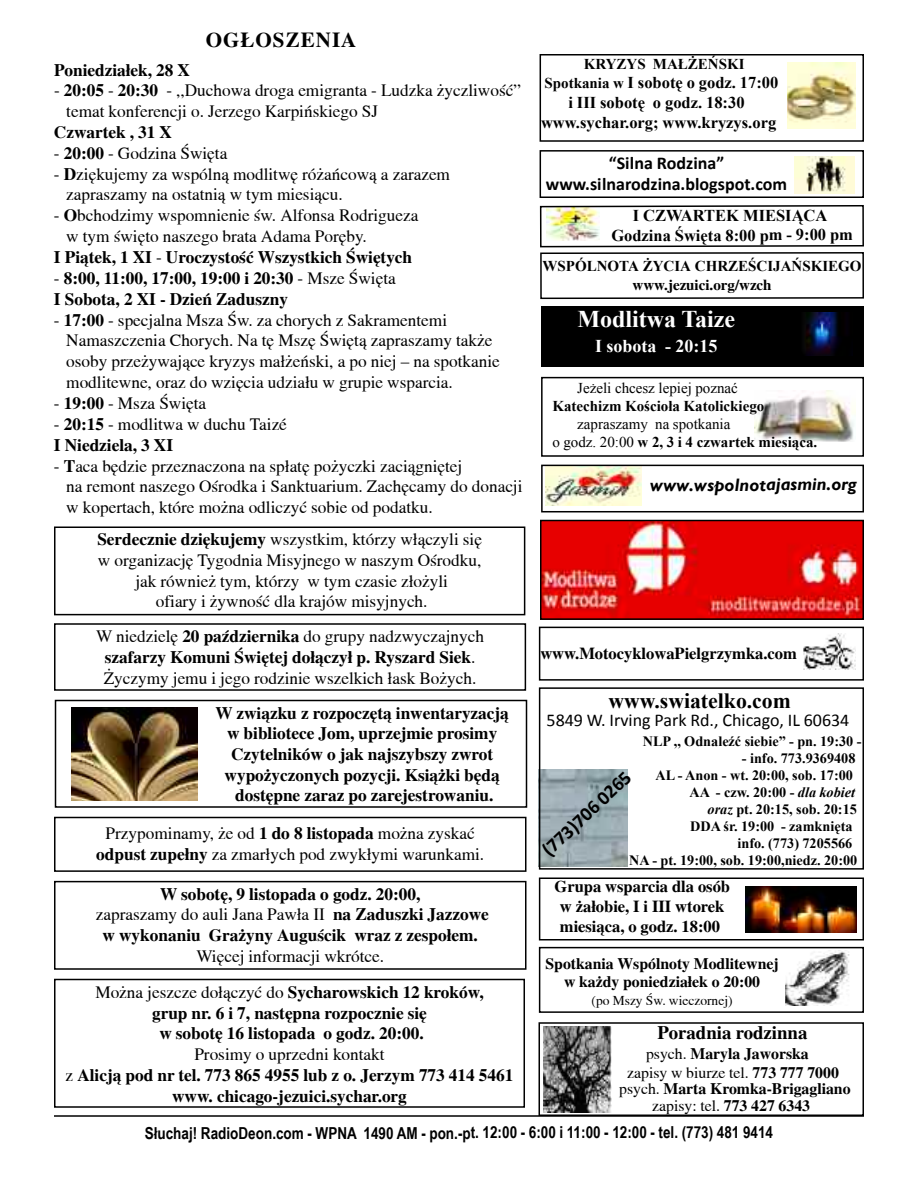
<style>
.page{position:relative;width:918px;height:1188px;background:#fff}
.page>*{position:absolute;margin:0;border:0;box-sizing:border-box;transform-origin:0 0}
.t1{font:700 24px "Times New Roman";color:#fff}
.t2{font:700 21.75px "Times New Roman";color:#000}
.t3{font:700 21px "Toronto";letter-spacing:.05em;color:#000}
.t4{font:700 19.5px "Calibri";color:#000}
.t5{font:700 18.75px "Toronto";color:#000}
.t6{font:700 18px/21.6px "Calibri";color:#000;text-align:center}
.t7{font:18px "Calibri";color:#000}
.t8{font:italic 700 18px "Gill Sans";letter-spacing:-.005em;color:#000}
.t9{font:700 18px "Times New Roman";color:#fff}
.t10{font:17.25px/20.7px "Toronto";color:#000}
.t11{font:700 17.25px/20.7px "Toronto";color:#000;text-align:center}
.t12{font:700 16.5px/19.8px "Times New Roman";color:#000;text-align:center}
.t13{font:700 16.5px/19.8px "Toronto";color:#000;text-align:center}
.t14{font:700 16.5px "Arial Narrow";color:#000}
.t15{font:700 15.75px/18px "Toronto";color:#000;text-align:center}
.t16{font:15px/18px "Times New Roman";color:#000}
.t17{font:700 15px "Times New Roman";color:#000}
.t18{font:700 15px "Toronto";color:#000}
.t19{font:700 14.25px "Times New Roman";color:#000}
.t20{font:13.5px "Toronto";color:#000}
.s1{font-weight:700}
.s2{font-weight:400}
.s3{font-size:15px}
.s4{font-style:italic}
</style>
<div class="page">
<hr style="left:54px;top:1115px;width:810px;height:2px;background:#000">
<div style="left:541px;top:377px;width:323px;height:80px;border:2px solid #000"></div>
<img style="left:754px;top:391px;width:101px;height:51px">
<div style="left:541px;top:306px;width:323px;height:60px;background:#000"></div>
<img style="left:543px;top:1026px;width:69px;height:86px">
<div style="left:539px;top:627px;width:325px;height:54px;border:2px solid #000"></div>
<img style="left:803px;top:633px;width:53px;height:36px">
<svg style="left:539px;top:205px;width:325px;height:95px"></svg>
<div style="left:540px;top:54px;width:324px;height:88px;border:2px solid #000"></div>
<img style="left:787px;top:63px;width:69px;height:66px">
<div style="left:540px;top:150px;width:324px;height:48px;border:2px solid #000"></div>
<div style="left:793px;top:156px;width:63px;height:37px;background:#fffbd7"></div>
<img style="left:806px;top:156px;width:40px;height:36px">
<div style="left:539px;top:947px;width:325px;height:66px;border:2px solid #000"></div>
<img style="left:785px;top:951px;width:65px;height:55px">
<img style="left:804px;top:312px;width:36px;height:43px">
<svg style="left:545px;top:464px;width:97px;height:41px"></svg>
<img style="left:545px;top:468px;width:96px;height:37px">
<div style="left:541px;top:465px;width:323px;height:47px;border:2px solid #000"></div>
<img style="left:542px;top:770px;width:86px;height:97px">
<div style="left:539px;top:687px;width:325px;height:183px;border:2px solid #000"></div>
<div style="left:539px;top:878px;width:325px;height:62px;border:2px solid #000"></div>
<img style="left:745px;top:886px;width:112px;height:47px">
<div style="left:54px;top:817px;width:472px;height:55px;border:2px solid #000"></div>
<div style="left:539px;top:1022px;width:325px;height:94px;border:2px solid #000"></div>
<img style="left:543px;top:523px;width:318px;height:94px">
<div style="left:540px;top:520px;width:324px;height:100px;border:2px solid #000"></div>
<div style="left:55px;top:700px;width:472px;height:108px;border:2px solid #000"></div>
<img style="left:71px;top:708px;width:126px;height:93px">
<div style="left:54px;top:526px;width:471px;height:89px;border:2px solid #000"></div>
<div style="left:54px;top:881px;width:472px;height:89px;border:2px solid #000"></div>
<div style="left:54px;top:979px;width:471px;height:129px;border:2px solid #000"></div>
<p class="t3" style="left:206px;top:28px;width:152px">OG£OSZENIA</p>
<p class="t11" style="left:54px;top:59px;width:138px">Poniedziałek, 28 X</p>
<p class="t10" style="left:66px;top:80px;width:456px;text-indent:-12px">- <span class="s1">20:05</span> - <span class="s1">20:30</span> - ,,Duchowa droga emigranta - Ludzka życzliwość” temat konferencji o. Jerzego Karpińskiego SJ</p>
<p class="t11" style="left:54px;top:122px;width:120px">Czwartek , 31 X</p>
<p class="t10" style="left:54px;top:142px;width:175px">- <span class="s1">20:00</span> - Godzina Święta</p>
<p class="t10" style="left:66px;top:163px;width:385px;text-indent:-12px">- <span class="s1">D</span>ziękujemy za wspólną modlitwę różańcową a zarazem zapraszamy na ostatnią w tym miesiącu.</p>
<p class="t10" style="left:54px;top:205px;width:366px">- <span class="s1">O</span>bchodzimy wspomnienie św. Alfonsa Rodrigueza</p>
<p class="t10" style="left:66px;top:226px;width:302px">w tym święto naszego brata Adama Poręby.</p>
<p class="t11" style="left:54px;top:247px;width:360px">I Piątek, 1 XI <span class="s2">-</span> Uroczystość Wszystkich Świętych</p>
<p class="t11" style="left:54px;top:267px;width:343px;text-align:left"><span class="s2">-</span> 8:00, 11:00, 17:00, 19:00 i 20:30 <span class="s2">- Msze Święta<br></span>I Sobota, 2 XI - Dzień Zaduszny</p>
<p class="t10" style="left:66px;top:309px;width:435px;text-indent:-12px">- <span class="s1">17:00</span> - specjalna Msza Św. za chorych z Sakramentemi Namaszczenia Chorych. Na tę Mszę Świętą zapraszamy także osoby przeżywające kryzys małżeński, a po niej – na spotkanie modlitewne, oraz do wzięcia udziału w grupie wsparcia.</p>
<p class="t10" style="left:54px;top:393px;width:154px">- <span class="s1">19:00</span> - Msza Święta</p>
<p class="t10" style="left:54px;top:413px;width:234px">- <span class="s1">20:15</span> - modlitwa w duchu Taizé<br><span class="s1">I Niedziela, 3 XI</span></p>
<p class="t10" style="left:66px;top:455px;width:458px;text-indent:-12px">- <span class="s1">T</span>aca będzie przeznaczona na spłatę pożyczki zaciągniętej<br>na remont naszego Ośrodka i Sanktuarium. Zachęcamy do donacji w kopertach, które można odliczyć sobie od podatku.</p>
<p class="t10" style="left:97px;top:529px;width:386px;text-align:center"><span class="s1">Serdecznie dziękujemy</span> wszystkim, którzy włączyli się w organizację Tygodnia Misyjnego w naszym Ośrodku, jak również tym, którzy w tym czasie złożyli<br>ofiary i żywność dla krajów misyjnych.</p>
<p class="t10" style="left:96px;top:626px;width:390px;text-align:center">W niedzielę <span class="s1">20 października</span> do grupy nadzwyczajnych <span class="s1">szafarzy Komuni Świętej dołączył p. Ryszard Siek</span>.<br>Życzymy jemu i jego rodzinie wszelkich łask Bożych.</p>
<p class="t11" style="left:216px;top:702px;width:295px">W związku z rozpoczętą inwentaryzacją w bibliotece Jom, uprzejmie prosimy Czytelników o jak najszybszy zwrot wypożyczonych pozycji. Książki będą dostępne zaraz po zarejestrowaniu.</p>
<p class="t10" style="left:96px;top:823px;width:389px;text-align:center">Przypominamy, że od <span class="s1">1 do 8 listopada</span> można zyskać <span class="s1">odpust zupełny</span> za zmarłych pod zwykłymi warunkami.</p>
<p class="t11" style="left:96px;top:883px;width:395px">W sobotę, 9 listopada o godz. 20:00,<br><span class="s2">zapraszamy do auli Jana Pawła II</span> na Zaduszki Jazzowe w wykonaniu Grażyny Auguścik wraz z zespołem.</p>
<p class="t10" style="left:196px;top:946px;width:189px">Więcej informacji wkrótce.</p>
<p class="t11" style="left:95px;top:981px;width:390px"><span class="s2">Można jeszcze dołączyć do</span> Sycharowskich 12 kroków, grup nr. 6 i 7, następna rozpocznie się<br>w sobotę 16 listopada o godz. 20:00.</p>
<p class="t11" style="left:66px;top:1043px;width:449px"><span class="s2">Prosimy o uprzedni kontakt<br>z</span> Alicją pod nr tel. 773 865 4955 lub z o. Jerzym 773 414 5461 www. chicago-jezuici.sychar.org</p>
<p class="t17" style="left:584px;top:56px;width:162px">KRYZYS MAŁŻEŃSKI</p>
<p class="t12" style="left:541px;top:73px;width:239px"><span class="s3">Spotkania w</span> I sobotę o godz. 17:00 i III sobotę o godz. 18:30 www.sychar.org; www.kryzys.org</p>
<p class="t6" style="left:546px;top:153px;width:243px">“Silna Rodzina” www.silnarodzina.blogspot.com</p>
<p class="t12" style="left:611px;top:205px;width:243px">I CZWARTEK MIESIĄCA<br>Godzina Święta 8:00 pm - 9:00 pm</p>
<p class="t17" style="left:543px;top:257px;width:320px">WSPÓLNOTA ŻYCIA CHRZEŚCIJAŃSKIEGO</p>
<p class="t18" style="left:633px;top:276px;width:141px">www.jezuici.org/wzch</p>
<h1 class="t1" style="left:577px;top:306px;width:159px">Modlitwa Taize</h1>
<p class="t9" style="left:595px;top:336px;width:124px">I sobota - 20:15</p>
<p class="t16" style="left:577px;top:379px;width:162px">Jeżeli chcesz lepiej poznać</p>
<p class="t17" style="left:552px;top:397px;width:214px">Katechizm Kościoła Katolickiego</p>
<p class="t16" style="left:552px;top:415px;width:266px;text-indent:25px">zapraszamy na spotkania<br>o godz. 20:00 <span class="s1">w 2, 3 i 4 czwartek miesiąca.</span></p>
<p class="t8" style="left:650px;top:474px;width:208px">www.wspolnotajasmin.org</p>
<p class="t13" style="left:540px;top:644px;width:258px">www.MotocyklowaPielgrzymka.com</p>
<p class="t2" style="left:609px;top:689px;width:184px">www.swiatelko.com</p>
<p class="t7" style="left:547px;top:713px;width:304px">5849 W. Irving Park Rd., Chicago, IL 60634</p>
<p class="t19" style="left:643px;top:733px;width:220px">NLP ,, Odnaleźć siebie” - pn. 19:30 -</p>
<p class="t19" style="left:742px;top:750px;width:115px">- info. 773.9369408</p>
<p class="t19" style="left:656px;top:767px;width:199px">AL - Anon - wt. 20:00, sob. 17:00</p>
<p class="t19" style="left:689px;top:784px;width:167px">AA - czw. 20:00 - <span class="s4">dla kobiet</span></p>
<p class="t19" style="left:708px;top:801px;width:151px"><span class="s4">oraz</span> pt. 20:15, sob. 20:15</p>
<p class="t19" style="left:690px;top:818px;width:164px">DDA śr. 19:00 - zamknięta</p>
<p class="t19" style="left:738px;top:836px;width:116px">info. (773) 7205566</p>
<p class="t19" style="left:629px;top:853px;width:230px">NA - pt. 19:00, sob. 19:00,niedz. 20:00</p>
<p class="t4" style="left:539px;top:846px;width:116px;rotate:-43deg">(773)706 0265</p>
<p class="t13" style="left:555px;top:876px;width:177px">Grupa wsparcia dla osób w żałobie, I i III wtorek miesiąca, o godz. 18:00</p>
<p class="t15" style="left:545px;top:954px;width:235px">Spotkania Wspólnoty Modlitewnej w każdy poniedziałek o 20:00</p>
<p class="t20" style="left:592px;top:993px;width:142px">(po Mszy Św. wieczornej)</p>
<p class="t5" style="left:657px;top:1022px;width:151px">Poradnia rodzinna</p>
<p class="t15" style="left:627px;top:1044px;width:213px;line-height:19px;text-align:left;text-indent:19px"><span class="s2">psych.</span> Maryla Jaworska <span class="s2">zapisy w biurze tel.</span> 773 777 7000</p>
<p class="t15" style="left:619px;top:1081px;width:233px;line-height:16.5px"><span class="s2">psych.</span> Marta Kromka-Brigagliano <span class="s2">zapisy: tel.</span> 773 427 6343</p>
<p class="t14" style="left:145px;top:1123px;width:630px">Słuchaj! RadioDeon.com - WPNA 1490 AM - pon.-pt. 12:00 - 6:00 i 11:00 - 12:00 - tel. (773) 481 9414</p>
</div>
